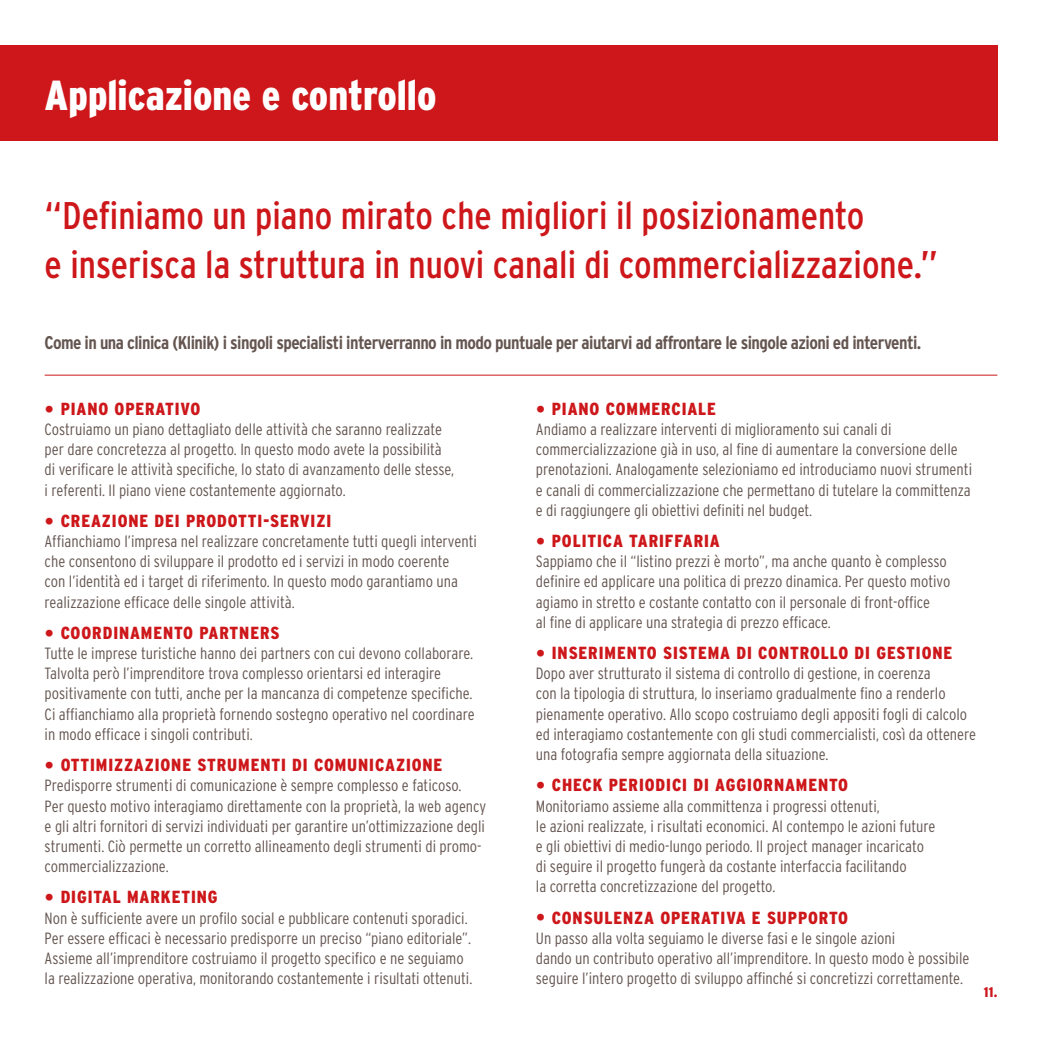
<style>
.page{position:relative;width:1042px;height:1042px;background:#fff}
.page>*{position:absolute;margin:0;border:0;box-sizing:border-box;transform-origin:0 0}
.t1{font:900 condensed 42px "Interstate";color:#fff}
.t2{font:condensed 38.5px/49px "Interstate";color:#cd171a}
.t3{font:700 condensed 18.38px "Interstate";letter-spacing:-.03em;color:#645550}
.t4{font:900 condensed 17.5px "Interstate";letter-spacing:.05em;color:#cd171a}
.t5{font:300 condensed 16.28px/20.1px "Interstate";color:#645550}
.t6{font:900 condensed 14px "Interstate";color:#cd171a}
.s1{font-family:"Helvetica Neue LT Std";font-weight:700;font-stretch:normal;font-size:19.25px}
</style>
<div class="page">
<div style="left:0;top:45px;width:997px;height:95px;background:#cd171a"></div>
<hr style="left:45px;top:375px;width:952px;height:1px;background:#cd171a">
<h1 class="t1" style="left:45px;top:71px;width:393px">Applicazione e controllo</h1>
<h2 class="t2" style="left:45px;top:190px;width:895px">“Definiamo un piano mirato che migliori il posizionamento<br>e inserisca la struttura in nuovi canali di commercializzazione.”</h2>
<p class="t3" style="left:45px;top:333px;width:878px">Come in una clinica (Klinik) i singoli specialisti interverranno in modo puntuale per aiutarvi ad affrontare le singole azioni ed interventi.</p>
<p class="t4" style="left:45px;top:399px;width:157px"><span class="s1">•</span> PIANO OPERATIVO</p>
<p class="t5" style="left:45px;top:419px;width:411px">Costruiamo un piano dettagliato delle attività che saranno realizzate per dare concretezza al progetto. In questo modo avete la possibilità di verificare le attività specifiche, lo stato di avanzamento delle stesse, i referenti. Il piano viene costantemente aggiornato.</p>
<p class="t4" style="left:45px;top:511px;width:288px"><span class="s1">•</span> CREAZIONE DEI PRODOTTI-SERVIZI</p>
<p class="t5" style="left:45px;top:531px;width:434px">Affianchiamo l’impresa nel realizzare concretamente tutti quegli interventi che consentono di sviluppare il prodotto ed i servizi in modo coerente<br>con l’identità ed i target di riferimento. In questo modo garantiamo una realizzazione efficace delle singole attività.</p>
<p class="t4" style="left:45px;top:623px;width:236px"><span class="s1">•</span> COORDINAMENTO PARTNERS</p>
<p class="t5" style="left:45px;top:643px;width:431px">Tutte le imprese turistiche hanno dei partners con cui devono collaborare.<br>Talvolta però l’imprenditore trova complesso orientarsi ed interagire positivamente con tutti, anche per la mancanza di competenze specifiche.<br>Ci affianchiamo alla proprietà fornendo sostegno operativo nel coordinare in modo efficace i singoli contributi.</p>
<p class="t4" style="left:45px;top:755px;width:399px"><span class="s1">•</span> OTTIMIZZAZIONE STRUMENTI DI COMUNICAZIONE</p>
<p class="t5" style="left:45px;top:775px;width:443px">Predisporre strumenti di comunicazione è sempre complesso e faticoso.<br>Per questo motivo interagiamo direttamente con la proprietà, la web agency e gli altri fornitori di servizi individuati per garantire un’ottimizzazione degli strumenti. Ciò permette un corretto allineamento degli strumenti di promo&shy;commercializzazione.</p>
<p class="t4" style="left:45px;top:887px;width:174px"><span class="s1">•</span> DIGITAL MARKETING</p>
<p class="t5" style="left:45px;top:907px;width:429px">Non è sufficiente avere un profilo social e pubblicare contenuti sporadici.<br>Per essere efficaci è necessario predisporre un preciso “piano editoriale”.<br>Assieme all’imprenditore costruiamo il progetto specifico e ne seguiamo la realizzazione operativa, monitorando costantemente i risultati ottenuti.</p>
<p class="t4" style="left:536px;top:399px;width:182px"><span class="s1">•</span> PIANO COMMERCIALE</p>
<p class="t5" style="left:536px;top:419px;width:438px">Andiamo a realizzare interventi di miglioramento sui canali di commercializzazione già in uso, al fine di aumentare la conversione delle prenotazioni. Analogamente selezioniamo ed introduciamo nuovi strumenti e canali di commercializzazione che permettano di tutelare la committenza e di raggiungere gli obiettivi definiti nel budget.</p>
<p class="t4" style="left:536px;top:531px;width:185px"><span class="s1">•</span> POLITICA TARIFFARIA</p>
<p class="t5" style="left:536px;top:551px;width:416px">Sappiamo che il “listino prezzi è morto”, ma anche quanto è complesso definire ed applicare una politica di prezzo dinamica. Per questo motivo agiamo in stretto e costante contatto con il personale di front-office<br>al fine di applicare una strategia di prezzo efficace.</p>
<p class="t4" style="left:536px;top:643px;width:418px"><span class="s1">•</span> INSERIMENTO SISTEMA DI CONTROLLO DI GESTIONE</p>
<p class="t5" style="left:536px;top:663px;width:442px">Dopo aver strutturato il sistema di controllo di gestione, in coerenza<br>con la tipologia di struttura, lo inseriamo gradualmente fino a renderlo pienamente operativo. Allo scopo costruiamo degli appositi fogli di calcolo ed interagiamo costantemente con gli studi commercialisti, così da ottenere una fotografia sempre aggiornata della situazione.</p>
<p class="t4" style="left:536px;top:775px;width:314px"><span class="s1">•</span> CHECK PERIODICI DI AGGIORNAMENTO</p>
<p class="t5" style="left:536px;top:795px;width:401px">Monitoriamo assieme alla committenza i progressi ottenuti,<br>le azioni realizzate, i risultati economici. Al contempo le azioni future e gli obiettivi di medio-lungo periodo. Il project manager incaricato di seguire il progetto fungerà da costante interfaccia facilitando<br>la corretta concretizzazione del progetto.</p>
<p class="t4" style="left:536px;top:907px;width:314px"><span class="s1">•</span> CONSULENZA OPERATIVA E SUPPORTO</p>
<p class="t5" style="left:536px;top:927px;width:435px">Un passo alla volta seguiamo le diverse fasi e le singole azioni<br>dando un contributo operativo all’imprenditore. In questo modo è possibile seguire l’intero progetto di sviluppo affinché si concretizzi correttamente.</p>
<p class="t6" style="left:984px;top:984px;width:15px">11.</p>
</div>
